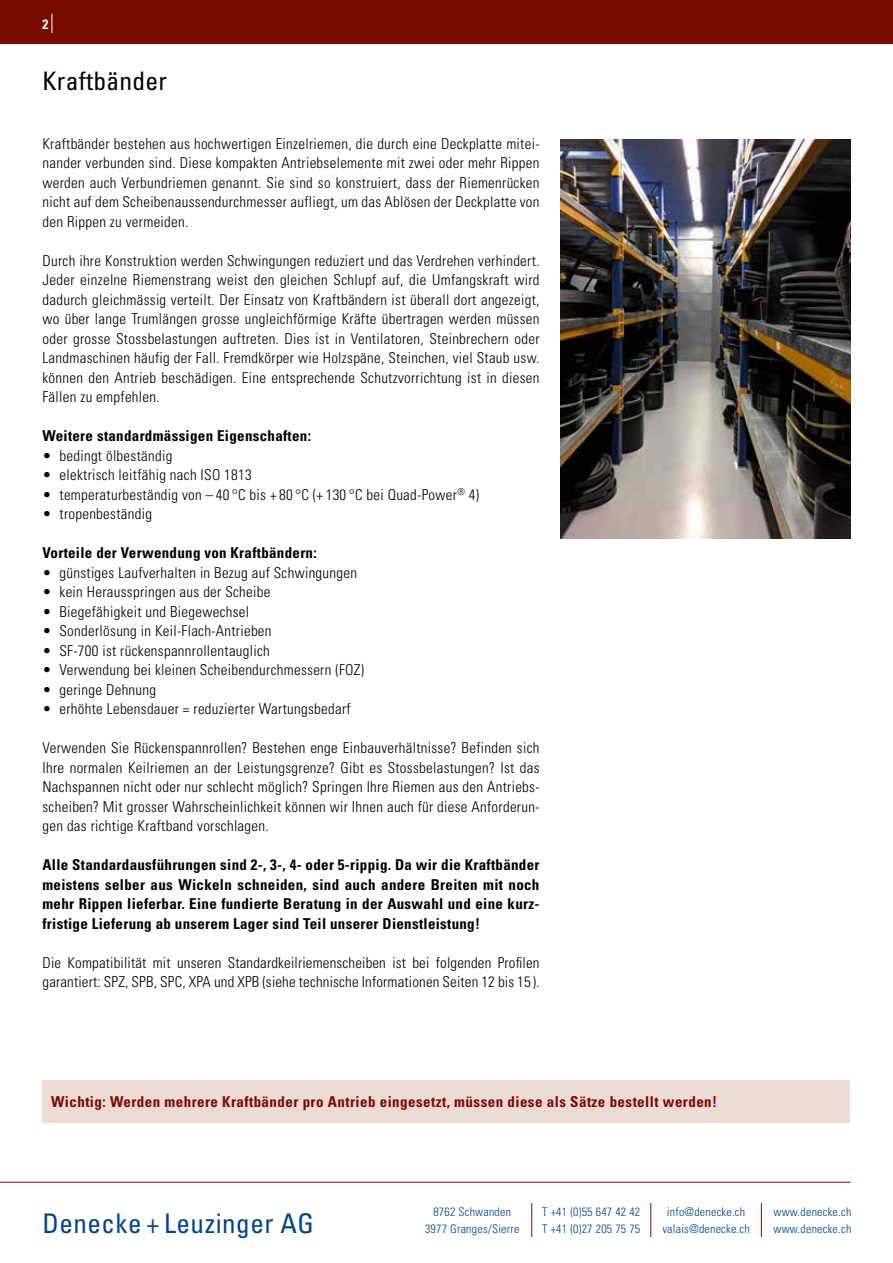
<style>
.page{position:relative;width:893px;height:1263px;background:#fff}
.page>*{position:absolute;margin:0;border:0;box-sizing:border-box;transform-origin:0 0}
.t1{font:condensed 27px "Univers";letter-spacing:.02em;color:#004387}
.t2{font:condensed 25.5px "Univers";letter-spacing:.01em;color:#000}
.t3{font:300 condensed 15px/19.5px "Univers";letter-spacing:.02em;color:#000;text-align:justify}
.t4{font:700 condensed 15px/19.5px "Univers";letter-spacing:.02em;color:#000;text-align:justify}
.t5{font:700 condensed 15px "Univers";letter-spacing:.03em;color:#780c00}
.t6{font:700 condensed 13.5px "Univers";color:#fff}
.t7{font:300 condensed 12px "Univers";letter-spacing:.02em;color:#004387}
</style>
<div class="page">
<div style="left:0;top:0;width:893px;height:43px;background:#780c00"></div>
<hr style="left:0;top:1182px;width:850px;height:1px;background:#780c00">
<svg style="left:52px;top:14px;width:1px;height:19px"></svg>
<svg style="left:531px;top:1203px;width:1px;height:34px"></svg>
<svg style="left:650px;top:1203px;width:1px;height:34px"></svg>
<svg style="left:761px;top:1203px;width:1px;height:34px"></svg>
<img style="left:561px;top:139px;width:289px;height:400px">
<div style="left:43px;top:1080px;width:807px;height:42px;background:#ecdbd4"></div>
<p class="t6" style="left:43px;top:16px;width:7px">2</p>
<h2 class="t2" style="left:43px;top:65px;width:126px">Kraftbänder</h2>
<p class="t3" style="left:43px;top:134px;width:498px">Kraftbänder bestehen aus hochwertigen Einzelriemen, die durch eine Deckplatte mitei&shy;nander verbunden sind. Diese kompakten Antriebselemente mit zwei oder mehr Rippen werden auch Verbundriemen genannt. Sie sind so konstruiert, dass der Riemenrücken nicht auf dem Scheibenaussendurchmesser aufliegt, um das Ablösen der Deckplatte von den Rippen zu vermeiden.</p>
<p class="t3" style="left:43px;top:251px;width:498px">Durch ihre Konstruktion werden Schwingungen reduziert und das Verdrehen verhindert.<br>Jeder einzelne Riemenstrang weist den gleichen Schlupf auf, die Umfangskraft wird dadurch gleichmässig verteilt. Der Einsatz von Kraftbändern ist überall dort angezeigt, wo über lange Trumlängen grosse ungleichförmige Kräfte übertragen werden müssen oder grosse Stossbelastungen auftreten. Dies ist in Ventilatoren, Steinbrechern oder Landmaschinen häufig der Fall. Fremdkörper wie Holzspäne, Steinchen, viel Staub usw. können den Antrieb beschädigen. Eine entsprechende Schutzvorrichtung ist in diesen Fällen zu empfehlen.</p>
<p class="t4" style="left:43px;top:426px;width:270px">Weitere standardmässigen Eigenschaften:</p>
<p class="t3" style="left:43px;top:446px;width:131px">• bedingt ölbeständig</p>
<p class="t3" style="left:43px;top:465px;width:211px">• elektrisch leitfähig nach ISO 1813</p>
<p class="t3" style="left:43px;top:485px;width:438px">• temperaturbeständig von – 40 °C bis + 80 °C (+ 130 °C bei Quad-Power<sup>®</sup> 4)</p>
<p class="t3" style="left:43px;top:504px;width:111px">• tropenbeständig</p>
<p class="t4" style="left:43px;top:543px;width:276px">Vorteile der Verwendung von Kraftbändern:</p>
<p class="t3" style="left:43px;top:563px;width:316px">• günstiges Laufverhalten in Bezug auf Schwingungen</p>
<p class="t3" style="left:43px;top:582px;width:229px">• kein Herausspringen aus der Scheibe</p>
<p class="t3" style="left:43px;top:602px;width:208px">• Biegefähigkeit und Biegewechsel</p>
<p class="t3" style="left:43px;top:621px;width:231px">• Sonderlösung in Keil-Flach-Antrieben</p>
<p class="t3" style="left:43px;top:641px;width:229px">• SF-700 ist rückenspannrollentauglich</p>
<p class="t3" style="left:43px;top:660px;width:323px">• Verwendung bei kleinen Scheibendurchmessern (FOZ)</p>
<p class="t3" style="left:43px;top:680px;width:115px">• geringe Dehnung</p>
<p class="t3" style="left:43px;top:699px;width:310px">• erhöhte Lebensdauer = reduzierter Wartungsbedarf</p>
<p class="t3" style="left:43px;top:738px;width:499px">Verwenden Sie Rückenspannrollen? Bestehen enge Einbauverhältnisse? Befinden sich Ihre normalen Keilriemen an der Leistungsgrenze? Gibt es Stossbelastungen? Ist das Nachspannen nicht oder nur schlecht möglich? Springen Ihre Riemen aus den Antriebs&shy;scheiben? Mit grosser Wahrscheinlichkeit können wir Ihnen auch für diese Anforderun&shy;gen das richtige Kraftband vorschlagen.</p>
<p class="t4" style="left:43px;top:855px;width:499px">Alle Standardausführungen sind 2-, 3-, 4- oder 5-rippig. Da wir die Kraftbänder meistens selber aus Wickeln schneiden, sind auch andere Breiten mit noch mehr Rippen lieferbar. Eine fundierte Beratung in der Auswahl und eine kurz&shy;fristige Lieferung ab unserem Lager sind Teil unserer Dienstleistung!</p>
<p class="t3" style="left:43px;top:953px;width:498px">Die Kompatibilität mit unseren Standardkeilriemenscheiben ist bei folgenden Profilen garantiert: SPZ, SPB, SPC, XPA und XPB (siehe technische Informationen Seiten 12 bis 15 ).</p>
<p class="t5" style="left:51px;top:1093px;width:668px">Wichtig: Werden mehrere Kraftbänder pro Antrieb eingesetzt, müssen diese als Sätze bestellt werden!</p>
<h1 class="t1" style="left:42px;top:1206px;width:273px">Denecke + Leuzinger AG</h1>
<p class="t7" style="left:433px;top:1205px;width:79px">8762 Schwanden</p>
<p class="t7" style="left:542px;top:1205px;width:100px">T +41 (0)55 647 42 42</p>
<p class="t7" style="left:667px;top:1205px;width:80px">info@denecke.ch</p>
<p class="t7" style="left:773px;top:1205px;width:79px">www.denecke.ch</p>
<p class="t7" style="left:425px;top:1222px;width:96px">3977 Granges/Sierre</p>
<p class="t7" style="left:542px;top:1222px;width:100px">T +41 (0)27 205 75 75</p>
<p class="t7" style="left:662px;top:1222px;width:89px">valais@denecke.ch</p>
<p class="t7" style="left:773px;top:1222px;width:79px">www.denecke.ch</p>
</div>
